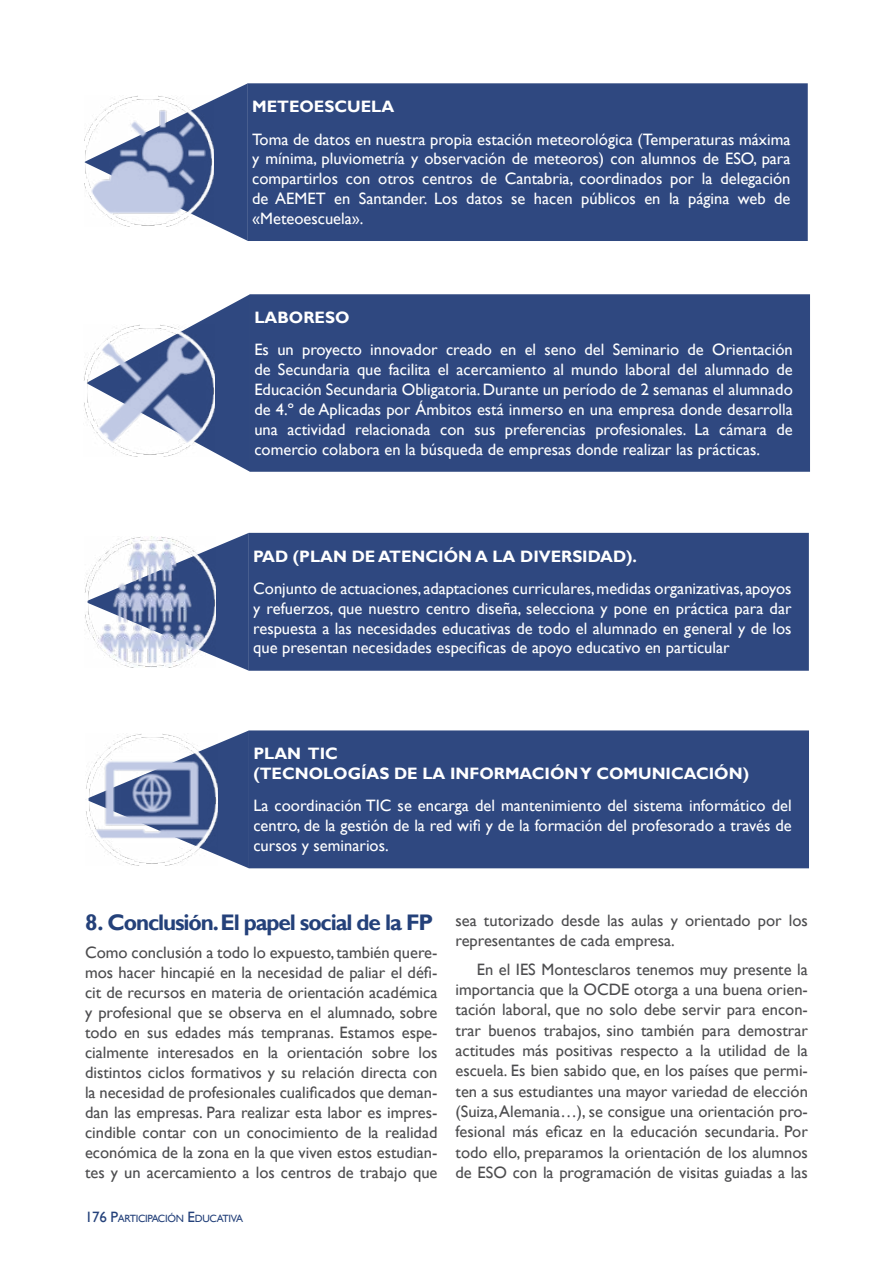
<style>
.page{position:relative;width:893px;height:1263px;background:#fff}
.page>*{position:absolute;margin:0;border:0;box-sizing:border-box;transform-origin:0 0}
.t1{font:700 22.5px "Gill Sans";letter-spacing:-.05em;color:#24417a}
.t2{font:16.5px/19.8px "Gill Sans";color:#fff;text-align:justify}
.t3{font:16.5px/20px "Gill Sans";color:#4d4d4f;text-align:justify}
.t4{font:700 16.5px/19.8px "Gill Sans";color:#fff}
.t5{font:10.5px "Gill Sans";letter-spacing:-.03em;color:#24417a}
.s1{font-weight:700}
.s2{font-size:15px}
</style>
<div class="page">
<div style="left:250px;top:86px;width:555px;height:153px;background:#2f4880"></div>
<div style="left:248px;top:83px;width:560px;height:158px;border:4px solid #2f4880"></div>
<svg style="left:84px;top:83px;width:164px;height:158px"></svg>
<img style="left:85px;top:95px;width:129px;height:132px">
<div style="left:252px;top:296px;width:556px;height:173px;background:#2f4880"></div>
<div style="left:250px;top:294px;width:560px;height:178px;border:4px solid #2f4880"></div>
<svg style="left:133px;top:294px;width:117px;height:178px"></svg>
<img style="left:84px;top:325px;width:131px;height:131px">
<div style="left:251px;top:535px;width:556px;height:133px;background:#2f4880"></div>
<div style="left:249px;top:533px;width:560px;height:138px;border:4px solid #2f4880"></div>
<svg style="left:216px;top:533px;width:33px;height:138px;background:#445b8d"></svg>
<img style="left:85px;top:536px;width:131px;height:132px">
<div style="left:251px;top:733px;width:556px;height:133px;background:#2f4880"></div>
<div style="left:249px;top:730px;width:560px;height:138px;border:4px solid #2f4880"></div>
<svg style="left:131px;top:730px;width:118px;height:138px"></svg>
<img style="left:86px;top:734px;width:131px;height:131px">
<p class="t2" style="left:252px;top:90px;width:540px;line-height:32.5px"><span class="s1">METEOESCUELA<br></span>Toma de datos en nuestra propia estación meteorológica (Temperaturas máxima</p>
<p class="t2" style="left:252px;top:149px;width:540px">y mínima, pluviometría y observación de meteoros) con alumnos de ESO, para compartirlos con otros centros de Cantabria, coordinados por la delegación de AEMET en Santander. Los datos se hacen públicos en la página web de «Meteoescuela».</p>
<p class="t2" style="left:254px;top:301px;width:540px;line-height:32.5px"><span class="s1">LABORESO<br></span>Es un proyecto innovador creado en el seno del Seminario de Orientación</p>
<p class="t2" style="left:254px;top:360px;width:540px">de Secundaria que facilita el acercamiento al mundo laboral del alumnado de Educación Secundaria Obligatoria. Durante un período de 2 semanas el alumnado de 4.º de Aplicadas por Ámbitos está inmerso en una empresa donde desarrolla una actividad relacionada con sus preferencias profesionales. La cámara de comercio colabora en la búsqueda de empresas donde realizar las prácticas.</p>
<p class="t2" style="left:253px;top:540px;width:540px;line-height:32.5px"><span class="s1">PAD (PLAN DE ATENCIÓN A LA DIVERSIDAD).<br></span>Conjunto de actuaciones, adaptaciones curriculares, medidas organizativas, apoyos</p>
<p class="t2" style="left:253px;top:599px;width:540px">y refuerzos, que nuestro centro diseña, selecciona y pone en práctica para dar respuesta a las necesidades educativas de todo el alumnado en general y de los que presentan necesidades especificas de apoyo educativo en particular</p>
<p class="t4" style="left:253px;top:744px;width:497px">PLAN TIC<br>(TECNOLOGÍAS DE LA INFORMACIÓN Y COMUNICACIÓN)</p>
<p class="t2" style="left:253px;top:796px;width:540px">La coordinación TIC se encarga del mantenimiento del sistema informático del centro, de la gestión de la red wifi y de la formación del profesorado a través de cursos y seminarios.</p>
<p class="t1" style="left:85px;top:909px;width:350px">8. Conclusión. El papel social de la FP</p>
<p class="t3" style="left:85px;top:943px;width:354px">Como conclusión a todo lo expuesto, también quere&shy;mos hacer hincapié en la necesidad de paliar el défi&shy;cit de recursos en materia de orientación académica y profesional que se observa en el alumnado, sobre todo en sus edades más tempranas. Estamos espe&shy;cialmente interesados en la orientación sobre los distintos ciclos formativos y su relación directa con la necesidad de profesionales cualificados que deman&shy;dan las empresas. Para realizar esta labor es impres&shy;cindible contar con un conocimiento de la realidad económica de la zona en la que viven estos estudian&shy;tes y un acercamiento a los centros de trabajo que</p>
<p class="t5" style="left:85px;top:1213px;width:160px"><span class="s2">176 P</span>ARTICIPACIÓN <span class="s2">E</span>DUCATIVA</p>
<p class="t3" style="left:455px;top:910px;width:354px">sea tutorizado desde las aulas y orientado por los representantes de cada empresa.</p>
<p class="t3" style="left:455px;top:959px;width:354px;text-indent:21px">En el IES Montesclaros tenemos muy presente la importancia que la OCDE otorga a una buena orien&shy;tación laboral, que no solo debe servir para encon&shy;trar buenos trabajos, sino también para demostrar actitudes más positivas respecto a la utilidad de la escuela. Es bien sabido que, en los países que permi&shy;ten a sus estudiantes una mayor variedad de elección (Suiza, Alemania…), se consigue una orientación pro&shy;fesional más eficaz en la educación secundaria. Por todo ello, preparamos la orientación de los alumnos de ESO con la programación de visitas guiadas a las</p>
</div>
